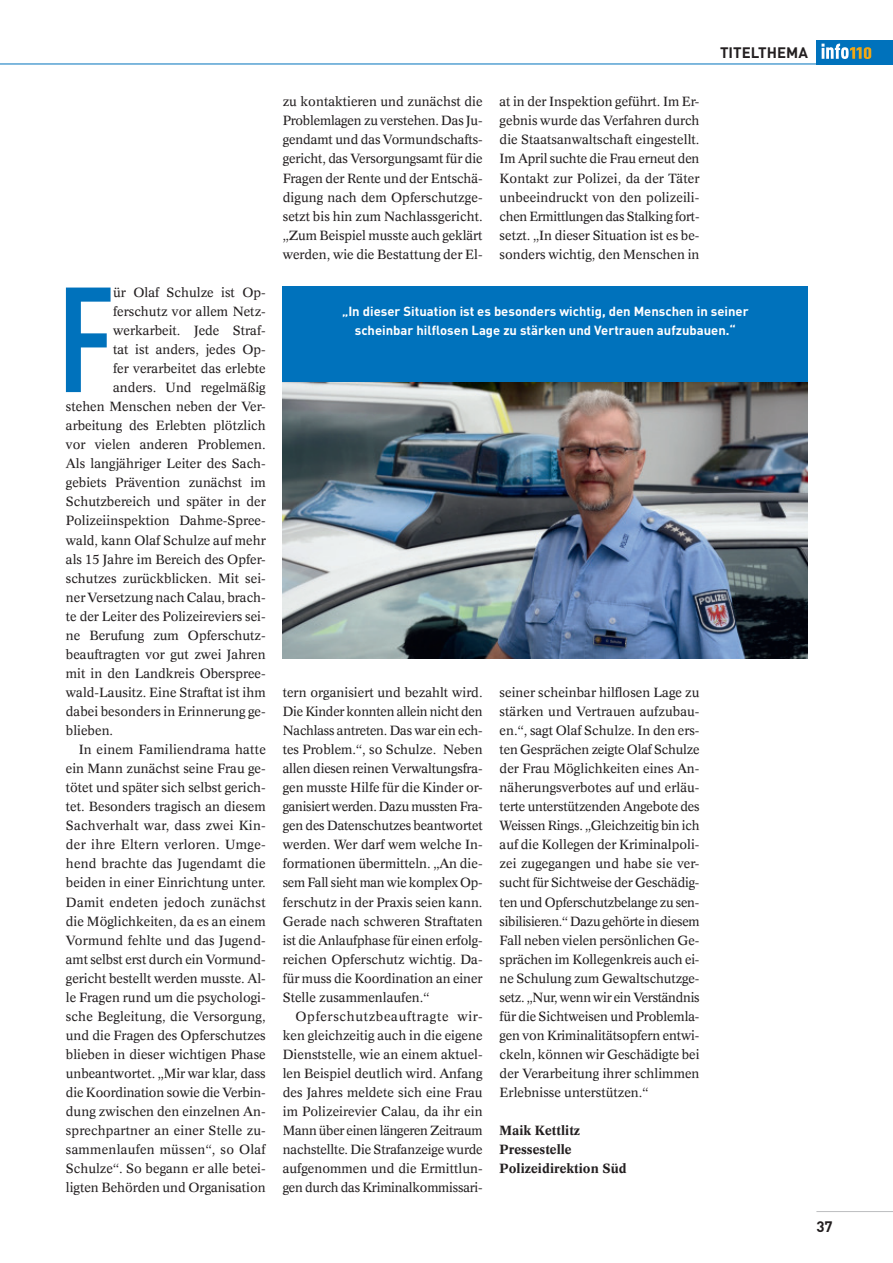
<style>
.page{position:relative;width:893px;height:1263px;background:#fff}
.page>*{position:absolute;margin:0;border:0;box-sizing:border-box;transform-origin:0 0}
.Initial_DIN-6_Zeilen{font:700 146.85px "DIN Condensed";color:#0072bc}
._42_Pagina_rechtsbün{font:700 15px "DIN";color:#231f20}
._8_7_Concorde_reg_bl{font:13.05px/19px "Concorde";color:#231f20;text-align:justify}
.Initial_DIN-6_Zeilen-2{font:13.05px "Concorde";color:#231f20}
.Einschübe{font:700 13.05px "DIN";color:#fff}
._8_7_Concorde_bold_r{font:700 13.05px "Concorde";color:#231f20}
</style>
<div class="page">
<hr style="left:0;top:64px;width:893px;height:1px;background:#0072bc">
<div style="left:816px;top:40px;width:77px;height:24px;background:#0072bc"></div>
<svg style="left:821px;top:44px;width:50px;height:15px"></svg>
<hr style="left:816px;top:1211px;width:77px;height:1px;background:#bcbdc0">
<div style="left:283px;top:286px;width:525px;height:161px;background:#0072bc"></div>
<img style="left:283px;top:383px;width:525px;height:276px">
<p class="Initial_DIN-6_Zeilen" style="left:59px;top:242px;width:56px">F</p>
<p class="Initial_DIN-6_Zeilen-2" style="left:113px;top:284px;width:154px">ür Olaf Schulze ist Op-</p>
<p class="Initial_DIN-6_Zeilen-2" style="left:113px;top:303px;width:154px">ferschutz vor allem Netz-</p>
<p class="Initial_DIN-6_Zeilen-2" style="left:113px;top:322px;width:154px">werkarbeit. Jede Straf-</p>
<p class="Initial_DIN-6_Zeilen-2" style="left:113px;top:341px;width:154px">tat ist anders, jedes Op-</p>
<p class="Initial_DIN-6_Zeilen-2" style="left:113px;top:360px;width:154px">fer verarbeitet das erlebte</p>
<p class="Initial_DIN-6_Zeilen-2" style="left:113px;top:379px;width:154px">anders. Und regelmäßig</p>
<p class="Initial_DIN-6_Zeilen-2" style="left:66px;top:398px;width:201px">stehen Menschen neben der Ver-</p>
<p class="Initial_DIN-6_Zeilen-2" style="left:66px;top:417px;width:201px">arbeitung des Erlebten plötzlich</p>
<p class="Initial_DIN-6_Zeilen-2" style="left:66px;top:436px;width:201px">vor vielen anderen Problemen.</p>
<p class="Initial_DIN-6_Zeilen-2" style="left:66px;top:455px;width:201px">Als langjähriger Leiter des Sach-</p>
<p class="Initial_DIN-6_Zeilen-2" style="left:66px;top:475px;width:201px">gebiets Prävention zunächst im</p>
<p class="Initial_DIN-6_Zeilen-2" style="left:66px;top:494px;width:201px">Schutzbereich und später in der</p>
<p class="Initial_DIN-6_Zeilen-2" style="left:66px;top:513px;width:201px">Polizeiinspektion Dahme-Spree-</p>
<p class="Initial_DIN-6_Zeilen-2" style="left:66px;top:532px;width:201px">wald, kann Olaf Schulze auf mehr</p>
<p class="Initial_DIN-6_Zeilen-2" style="left:66px;top:551px;width:201px">als 15 Jahre im Bereich des Opfer-</p>
<p class="Initial_DIN-6_Zeilen-2" style="left:66px;top:570px;width:201px">schutzes zurückblicken. Mit sei-</p>
<p class="Initial_DIN-6_Zeilen-2" style="left:66px;top:589px;width:201px">ner Versetzung nach Calau, brach-</p>
<p class="Initial_DIN-6_Zeilen-2" style="left:66px;top:608px;width:201px">te der Leiter des Polizeireviers sei-</p>
<p class="Initial_DIN-6_Zeilen-2" style="left:66px;top:627px;width:201px">ne Berufung zum Opferschutz-</p>
<p class="Initial_DIN-6_Zeilen-2" style="left:66px;top:646px;width:201px">beauftragten vor gut zwei Jahren</p>
<p class="Initial_DIN-6_Zeilen-2" style="left:66px;top:665px;width:201px">mit in den Landkreis Oberspree-</p>
<p class="Initial_DIN-6_Zeilen-2" style="left:66px;top:684px;width:201px">wald-Lausitz. Eine Straftat ist ihm</p>
<p class="Initial_DIN-6_Zeilen-2" style="left:66px;top:703px;width:201px">dabei besonders in Erinnerung ge-</p>
<p class="Initial_DIN-6_Zeilen-2" style="left:66px;top:722px;width:49px">blieben.</p>
<p class="_8_7_Concorde_reg_bl" style="left:66px;top:740px;width:201px;text-indent:13px">In einem Familiendrama hatte ein Mann zunächst seine Frau ge&shy;tötet und später sich selbst gerich&shy;tet. Besonders tragisch an diesem Sachverhalt war, dass zwei Kin&shy;der ihre Eltern verloren. Umge&shy;hend brachte das Jugendamt die beiden in einer Einrichtung unter.<br>Damit endeten jedoch zunächst die Möglichkeiten, da es an einem Vormund fehlte und das Jugend&shy;amt selbst erst durch ein Vormund&shy;gericht bestellt werden musste. Al&shy;le Fragen rund um die psychologi&shy;sche Begleitung, die Versorgung, und die Fragen des Opferschutzes blieben in dieser wichtigen Phase unbeantwortet. „Mir war klar, dass die Koordination sowie die Verbin&shy;dung zwischen den einzelnen An&shy;sprechpartner an einer Stelle zu&shy;sammenlaufen müssen“, so Olaf Schulze“. So begann er alle betei&shy;ligten Behörden und Organisation</p>
<p class="_8_7_Concorde_reg_bl" style="left:283px;top:92px;width:201px">zu kontaktieren und zunächst die Problemlagen zu verstehen. Das Ju&shy;gendamt und das Vormundschafts&shy;gericht, das Versorgungsamt für die Fragen der Rente und der Entschä&shy;digung nach dem Opferschutzge&shy;setzt bis hin zum Nachlassgericht. „Zum Beispiel musste auch geklärt werden, wie die Bestattung der El-</p>
<p class="_8_7_Concorde_reg_bl" style="left:500px;top:92px;width:201px">at in der Inspektion geführt. Im Er&shy;gebnis wurde das Verfahren durch die Staatsanwaltschaft eingestellt.<br>Im April suchte die Frau erneut den Kontakt zur Polizei, da der Täter unbeeindruckt von den polizeili&shy;chen Ermittlungen das Stalking fort&shy;setzt. „In dieser Situation ist es be&shy;sonders wichtig, den Menschen in</p>
<p class="_42_Pagina_rechtsbün" style="left:720px;top:43px;width:89px">TITELTHEMA</p>
<p class="Einschübe" style="left:342px;top:303px;width:408px">„In dieser Situation ist es besonders wichtig, den Menschen in seiner</p>
<p class="Einschübe" style="left:355px;top:322px;width:383px">scheinbar hilflosen Lage zu stärken und Vertrauen aufzubauen.“</p>
<p class="_8_7_Concorde_reg_bl" style="left:283px;top:682px;width:201px">tern organisiert und bezahlt wird.<br>Die Kinder konnten allein nicht den Nachlass antreten. Das war ein ech&shy;tes Problem.“, so Schulze. Neben allen diesen reinen Verwaltungsfra&shy;gen musste Hilfe für die Kinder or&shy;ganisiert werden. Dazu mussten Fra&shy;gen des Datenschutzes beantwortet werden. Wer darf wem welche In&shy;formationen übermitteln. „An die&shy;sem Fall sieht man wie komplex Op&shy;ferschutz in der Praxis seien kann.<br>Gerade nach schweren Straftaten ist die Anlaufphase für einen erfolg&shy;reichen Opferschutz wichtig. Da&shy;für muss die Koordination an einer Stelle zusammenlaufen.“</p>
<p class="_8_7_Concorde_reg_bl" style="left:283px;top:1006px;width:201px;text-indent:13px">Opferschutzbeauftragte wir&shy;ken gleichzeitig auch in die eigene Dienststelle, wie an einem aktuel&shy;len Beispiel deutlich wird. Anfang des Jahres meldete sich eine Frau im Polizeirevier Calau, da ihr ein Mann über einen längeren Zeitraum nachstellte. Die Strafanzeige wurde aufgenommen und die Ermittlun&shy;gen durch das Kriminalkommissari-</p>
<p class="_8_7_Concorde_reg_bl" style="left:500px;top:682px;width:201px">seiner scheinbar hilflosen Lage zu stärken und Vertrauen aufzubau&shy;en.“, sagt Olaf Schulze. In den ers&shy;ten Gesprächen zeigte Olaf Schulze der Frau Möglichkeiten eines An&shy;näherungsverbotes auf und erläu&shy;terte unterstützenden Angebote des Weissen Rings. „Gleichzeitig bin ich auf die Kollegen der Kriminalpoli&shy;zei zugegangen und habe sie ver&shy;sucht für Sichtweise der Geschädig&shy;ten und Opferschutzbelange zu sen&shy;sibilisieren.“ Dazu gehörte in diesem Fall neben vielen persönlichen Ge&shy;sprächen im Kollegenkreis auch ei&shy;ne Schulung zum Gewaltschutzge&shy;setz. „Nur, wenn wir ein Verständnis für die Sichtweisen und Problemla&shy;gen von Kriminalitätsopfern entwi&shy;ckeln, können wir Geschädigte bei der Verarbeitung ihrer schlimmen Erlebnisse unterstützen.“</p>
<p class="_8_7_Concorde_bold_r" style="left:500px;top:1122px;width:82px">Maik Kettlitz</p>
<p class="_8_7_Concorde_bold_r" style="left:500px;top:1141px;width:74px">Pressestelle</p>
<p class="_8_7_Concorde_bold_r" style="left:500px;top:1160px;width:129px">Polizeidirektion Süd</p>
<p class="_42_Pagina_rechtsbün" style="left:816px;top:1217px;width:18px">37</p>
</div>
